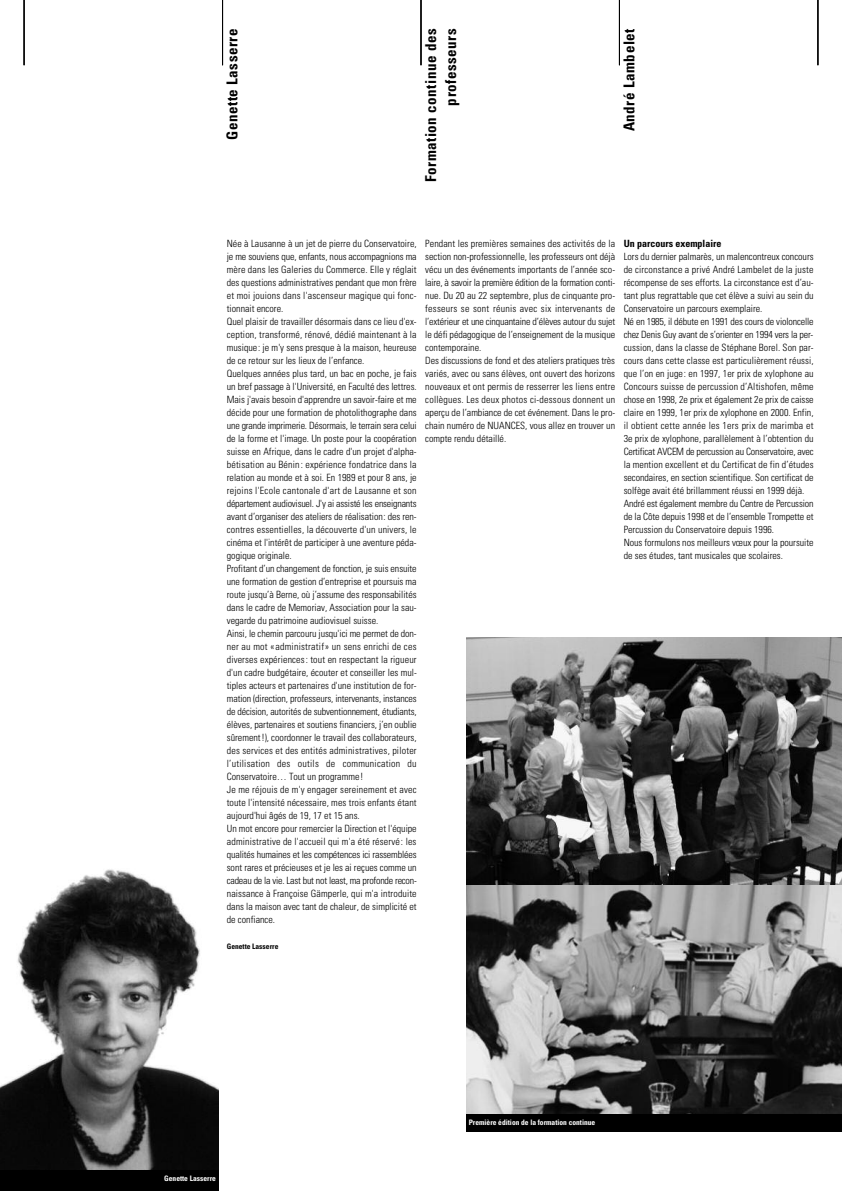
<style>
.page{position:relative;width:842px;height:1191px;background:#fff}
.page>*{position:absolute;margin:0;border:0;box-sizing:border-box;transform-origin:0 0}
.t1{font:700 condensed 15px/20px "Univers LT";letter-spacing:.035em;color:#000;text-align:right}
.t2{font:300 condensed 10px/13px "Univers LT";color:#000}
.t3{font:700 condensed 10px "Univers LT";color:#000}
.t4{font:700 condensed 7.5px "Univers LT";color:#fff}
.t5{font:700 condensed 7.5px "Univers LT";color:#000}
</style>
<div class="page">
<img style="left:0;top:869px;width:218px;height:301px">
<hr style="left:24px;top:0;width:1px;height:65px;background:#000">
<hr style="left:222px;top:0;width:1px;height:65px;background:#000">
<hr style="left:421px;top:0;width:1px;height:65px;background:#000">
<hr style="left:619px;top:0;width:1px;height:65px;background:#000">
<hr style="left:818px;top:0;width:1px;height:65px;background:#000">
<div style="left:0;top:1170px;width:218px;height:21px;background:#000"></div>
<img style="left:466px;top:884px;width:376px;height:230px">
<svg style="left:466px;top:637px;width:376px;height:247px"></svg>
<div style="left:466px;top:1114px;width:376px;height:17px;background:#000"></div>
<h1 class="t1" style="left:224px;top:140px;width:113px;rotate:-90deg">Genette Lasserre</h1>
<h1 class="t1" style="left:422px;top:182px;width:155px;rotate:-90deg">Formation continue des professeurs</h1>
<h1 class="t1" style="left:620px;top:131px;width:104px;rotate:-90deg">André Lambelet</h1>
<p class="t2" style="left:227px;top:238px;width:192px">Née à Lausanne à un jet de pierre du Conservatoire, je me souviens que, enfants, nous accompagnions ma mère dans les Galeries du Commerce. Elle y réglait des questions administratives pendant que mon frère et moi jouions dans l'ascenseur magique qui fonc&shy;tionnait encore.<br>Quel plaisir de travailler désormais dans ce lieu d'ex&shy;ception, transformé, rénové, dédié maintenant à la musique: je m'y sens presque à la maison, heureuse de ce retour sur les lieux de l’enfance.<br>Quelques années plus tard, un bac en poche, je fais un bref passage à l'Université, en Faculté des lettres.<br>Mais j'avais besoin d'apprendre un savoir-faire et me décide pour une formation de photolithographe dans une grande imprimerie. Désormais, le terrain sera celui de la forme et l'image. Un poste pour la coopération suisse en Afrique, dans le cadre d'un projet d'alpha&shy;bétisation au Bénin: expérience fondatrice dans la relation au monde et à soi. En 1989 et pour 8 ans, je rejoins l'Ecole cantonale d'art de Lausanne et son département audiovisuel. J'y ai assisté les enseignants avant d’organiser des ateliers de réalisation: des ren&shy;contres essentielles, la découverte d'un univers, le cinéma et l'intérêt de participer à une aventure péda&shy;gogique originale.<br>Profitant d’un changement de fonction, je suis ensuite une formation de gestion d’entreprise et poursuis ma route jusqu’à Berne, où j’assume des responsabilités dans le cadre de Memoriav, Association pour la sau&shy;vegarde du patrimoine audiovisuel suisse.<br>Ainsi, le chemin parcouru jusqu'ici me permet de don&shy;ner au mot «administratif» un sens enrichi de ces diverses expériences: tout en respectant la rigueur d'un cadre budgétaire, écouter et conseiller les mul&shy;tiples acteurs et partenaires d'une institution de for&shy;mation (direction, professeurs, intervenants, instances de décision, autorités de subventionnement, étudiants, élèves, partenaires et soutiens financiers, j’en oublie sûrement!), coordonner le travail des collaborateurs, des services et des entités administratives, piloter l’utilisation des outils de communication du Conservatoire… Tout un programme!<br>Je me réjouis de m'y engager sereinement et avec toute l'intensité nécessaire, mes trois enfants étant aujourd'hui âgés de 19, 17 et 15 ans.<br>Un mot encore pour remercier la Direction et l'équipe administrative de l'accueil qui m'a été réservé: les qualités humaines et les compétences ici rassemblées sont rares et précieuses et je les ai reçues comme un cadeau de la vie. Last but not least, ma profonde recon&shy;naissance à Françoise Gämperle, qui m'a introduite dans la maison avec tant de chaleur, de simplicité et de confiance.</p>
<p class="t5" style="left:227px;top:944px;width:53px">Genette Lasserre</p>
<p class="t2" style="left:425px;top:238px;width:191px">Pendant les premières semaines des activités de la section non-professionnelle, les professeurs ont déjà vécu un des événements importants de l’année sco&shy;laire, à savoir la première édition de la formation conti&shy;nue. Du 20 au 22 septembre, plus de cinquante pro&shy;fesseurs se sont réunis avec six intervenants de l’extérieur et une cinquantaine d’élèves autour du sujet le défi pédagogique de l’enseignement de la musique contemporaine.<br>Des discussions de fond et des ateliers pratiques très variés, avec ou sans élèves, ont ouvert des horizons nouveaux et ont permis de resserrer les liens entre collègues. Les deux photos ci-dessous donnent un aperçu de l’ambiance de cet événement. Dans le pro&shy;chain numéro de NUANCES, vous allez en trouver un compte rendu détaillé.</p>
<p class="t3" style="left:624px;top:240px;width:99px">Un parcours exemplaire</p>
<p class="t2" style="left:624px;top:251px;width:191px">Lors du dernier palmarès, un malencontreux concours de circonstance a privé André Lambelet de la juste récompense de ses efforts. La circonstance est d’au&shy;tant plus regrattable que cet élève a suivi au sein du Conservatoire un parcours exemplaire.<br>Né en 1985, il débute en 1991 des cours de violoncelle chez Denis Guy avant de s’orienter en 1994 vers la per&shy;cussion, dans la classe de Stéphane Borel. Son par&shy;cours dans cette classe est particulièrement réussi, que l’on en juge: en 1997, 1er prix de xylophone au Concours suisse de percussion d’Altishofen, même chose en 1998, 2e prix et également 2e prix de caisse claire en 1999, 1er prix de xylophone en 2000. Enfin, il obtient cette année les 1ers prix de marimba et 3e prix de xylophone, parallèlement à l’obtention du Certificat AVCEM de percussion au Conservatoire, avec la mention excellent et du Certificat de fin d’études secondaires, en section scientifique. Son certificat de solfège avait été brillamment réussi en 1999 déjà.<br>André est également membre du Centre de Percussion de la Côte depuis 1998 et de l’ensemble Trompette et Percussion du Conservatoire depuis 1996.<br>Nous formulons nos meilleurs vœux pour la poursuite de ses études, tant musicales que scolaires.</p>
<p class="t4" style="left:164px;top:1175px;width:53px">Genette Lasserre</p>
<p class="t4" style="left:469px;top:1119px;width:128px">Première édition de la formation continue</p>
</div>
